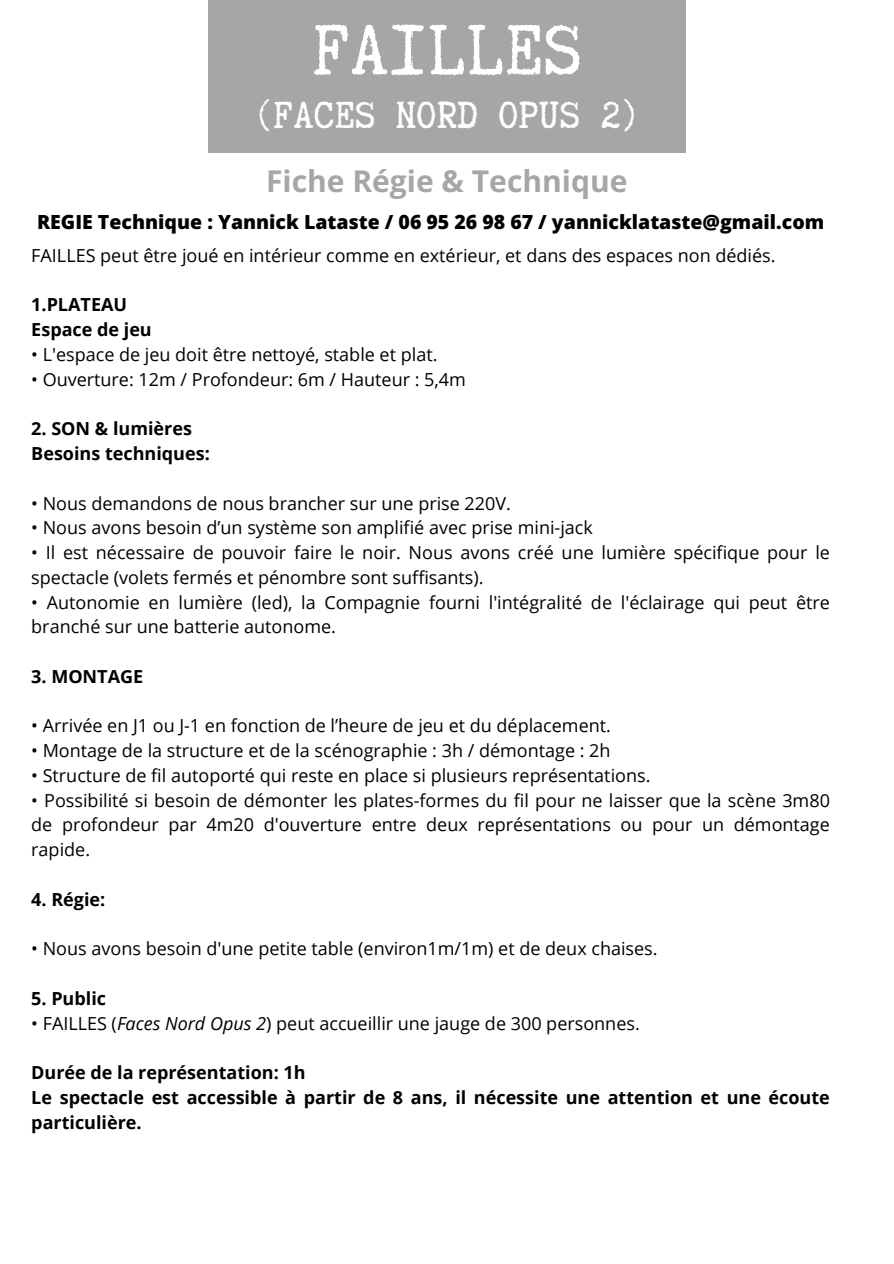
<style>
.page{position:relative;width:894px;height:1264px;background:#fff}
.page>*{position:absolute;margin:0;border:0;box-sizing:border-box;transform-origin:0 0}
.t1{font:84.75px "Truetypewriter Polygl OTT";letter-spacing:.01em;color:#fff}
.t2{font:45px "Truetypewriter Polygl OTT";letter-spacing:.01em;color:#fff}
.t3{font:700 30px "Open Sans";color:#a6a6a6}
.t4{font:800 19.5px "Open Sans";color:#000}
.t5{font:18px/24.8px "Open Sans";color:#000}
.t6{font:700 18px/24.8px "Open Sans";color:#000}
.s1{font-style:italic}
</style>
<div class="page">
<div style="left:208px;top:0;width:477px;height:152px;background:#a6a6a6"></div>
<h4 class="t1" style="left:312px;top:6px;width:270px">FAILLES</h4>
<h4 class="t2" style="left:253px;top:92px;width:389px">(FACES NORD OPUS 2)</h4>
<h1 class="t3" style="left:266px;top:160px;width:363px">Fiche Régie &amp; Technique</h1>
<p class="t4" style="left:37px;top:208px;width:788px">REGIE Technique : Yannick Lataste / 06 95 26 98 67 / yannicklataste@gmail.com</p>
<h2 class="t5" style="left:31px;top:242px;width:745px">FAILLES peut être joué en intérieur comme en extérieur, et dans des espaces non dédiés.</h2>
<h4 class="t6" style="left:31px;top:292px;width:97px">1.PLATEAU</h4>
<p class="t6" style="left:31px;top:317px;width:122px">Espace de jeu</p>
<p class="t5" style="left:31px;top:341px;width:407px">• L'espace de jeu doit être nettoyé, stable et plat.</p>
<p class="t5" style="left:31px;top:366px;width:436px">• Ouverture: 12m / Profondeur: 6m / Hauteur : 5,4m</p>
<p class="t6" style="left:31px;top:416px;width:180px">2. SON &amp; lumières<br>Besoins techniques:</p>
<p class="t5" style="left:31px;top:490px;width:481px">• Nous demandons de nous brancher sur une prise 220V.</p>
<h4 class="t5" style="left:31px;top:515px;width:563px">• Nous avons besoin d’un système son amplifié avec prise mini-jack</h4>
<p class="t5" style="left:31px;top:539px;width:800px">• Il est nécessaire de pouvoir faire le noir. Nous avons créé une lumière spécifique pour le spectacle (volets fermés et pénombre sont suffisants).</p>
<p class="t5" style="left:31px;top:589px;width:800px">• Autonomie en lumière (led), la Compagnie fourni l'intégralité de l'éclairage qui peut être branché sur une batterie autonome.</p>
<p class="t6" style="left:31px;top:663px;width:113px">3. MONTAGE</p>
<p class="t5" style="left:31px;top:713px;width:581px">• Arrivée en J1 ou J-1 en fonction de l’heure de jeu et du déplacement.</p>
<h3 class="t5" style="left:31px;top:737px;width:580px">• Montage de la structure et de la scénographie : 3h / démontage : 2h</h3>
<p class="t5" style="left:31px;top:762px;width:620px">• Structure de fil autoporté qui reste en place si plusieurs représentations.</p>
<p class="t5" style="left:31px;top:787px;width:799px;text-align:justify">• Possibilité si besoin de démonter les plates-formes du fil pour ne laisser que la scène 3m80 de profondeur par 4m20 d'ouverture entre deux représentations ou pour un démontage rapide.</p>
<p class="t6" style="left:31px;top:886px;width:75px">4. Régie:</p>
<p class="t5" style="left:31px;top:935px;width:627px">• Nous avons besoin d'une petite table (environ1m/1m) et de deux chaises.</p>
<p class="t6" style="left:31px;top:985px;width:76px">5. Public</p>
<p class="t5" style="left:31px;top:1010px;width:610px">• FAILLES (<span class="s1">Faces Nord Opus 2</span>) peut accueillir une jauge de 300 personnes.</p>
<p class="t6" style="left:31px;top:1059px;width:799px">Durée de la représentation: 1h<br>Le spectacle est accessible à partir de 8 ans, il nécessite une attention et une écoute particulière.</p>
</div>
